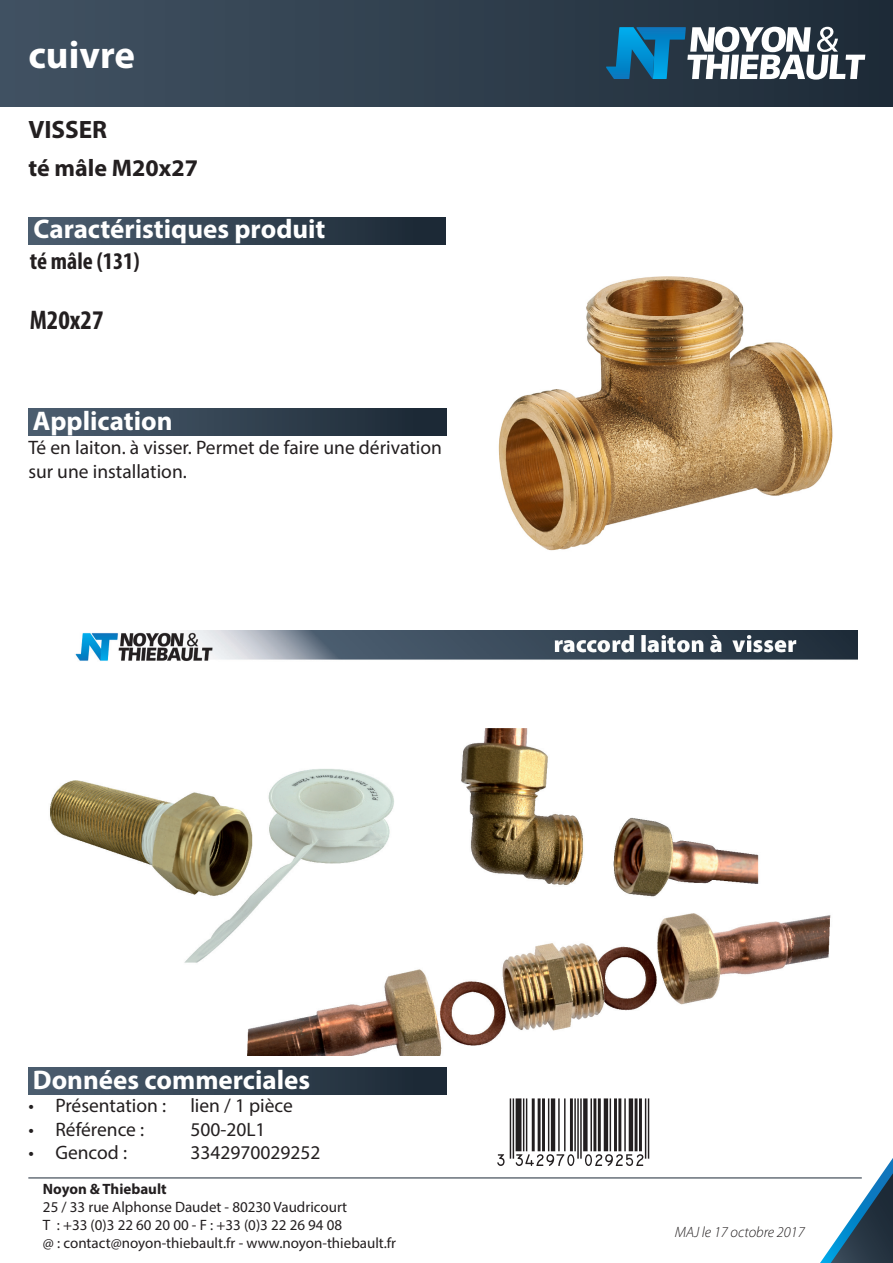
<style>
.page{position:relative;width:893px;height:1263px;background:#fff}
.page>*{position:absolute;margin:0;border:0;box-sizing:border-box;transform-origin:0 0}
.t1{font:700 39px "Myriad Pro";color:#fff}
.t2{font:700 27px "Myriad Pro";color:#fff}
.t3{font:700 condensed 27px "Myriad Pro";color:#231f20}
.t4{font:700 25.2px "Myriad Pro";color:#231f20}
.t5{font:700 24px "Myriad Pro";color:#231f20}
.t6{font:700 condensed 24px "Myriad Pro";color:#231f20}
.t7{font:19.5px/23.4px "Myriad Pro";color:#231f20}
.t8{font:15px/18px "Myriad Pro";color:#231f20}
.t9{font:italic 300 15px "Myriad Pro";color:#231f20}
.s1{font-weight:700}
</style>
<div class="page">
<hr style="left:28px;top:1177px;width:834px;height:1px;background:#1c2936">
<div style="left:28px;top:218px;width:417px;height:26px;background:linear-gradient(to right,#4c5e70,#1a2834)"></div>
<div style="left:0;top:0;width:893px;height:106px;background:linear-gradient(to right,#415262,#1e2c38)"></div>
<svg style="left:606px;top:27px;width:259px;height:53px"></svg>
<svg style="left:820px;top:1158px;width:73px;height:105px"></svg>
<img style="left:498px;top:276px;width:335px;height:275px">
<img style="left:50px;top:630px;width:807px;height:426px">
<div style="left:28px;top:408px;width:418px;height:27px;background:linear-gradient(to right,#4c5e70,#1b2834)"></div>
<div style="left:28px;top:1067px;width:418px;height:27px;background:linear-gradient(to right,#4c5e70,#1b2834)"></div>
<p class="t1" style="left:28px;top:30px;width:108px">cuivre</p>
<p class="t4" style="left:28px;top:113px;width:80px">VISSER</p>
<p class="t5" style="left:28px;top:153px;width:171px">té mâle M20x27</p>
<p class="t2" style="left:34px;top:212px;width:293px">Caractéristiques produit</p>
<p class="t6" style="left:30px;top:246px;width:111px">té mâle (131)</p>
<p class="t3" style="left:30px;top:303px;width:75px">M20x27</p>
<p class="t2" style="left:33px;top:403px;width:141px">Application</p>
<p class="t7" style="left:28px;top:436px;width:415px">Té en laiton. à visser. Permet de faire une dérivation sur une installation.</p>
<p class="t2" style="left:33px;top:1062px;width:279px">Données commerciales</p>
<p class="t7" style="left:28px;top:1094px;width:266px">• Présentation : lien / 1 pièce</p>
<p class="t7" style="left:28px;top:1117px;width:117px">• Référence :</p>
<p class="t7" style="left:190px;top:1117px;width:77px">500-20L1</p>
<p class="t7" style="left:28px;top:1141px;width:100px">• Gencod :</p>
<p class="t7" style="left:190px;top:1141px;width:132px">3342970029252</p>
<p class="t8" style="left:43px;top:1180px;width:355px"><span class="s1">Noyon &amp; Thiebault<br></span>25 / 33 rue Alphonse Daudet - 80230 Vaudricourt<br>T : +33 (0)3 22 60 20 00 - F : +33 (0)3 22 26 94 08<br>@ : contact@noyon-thiebault.fr - www.noyon-thiebault.fr</p>
<p class="t9" style="left:675px;top:1223px;width:131px">MAJ le 17 octobre 2017</p>
</div>
